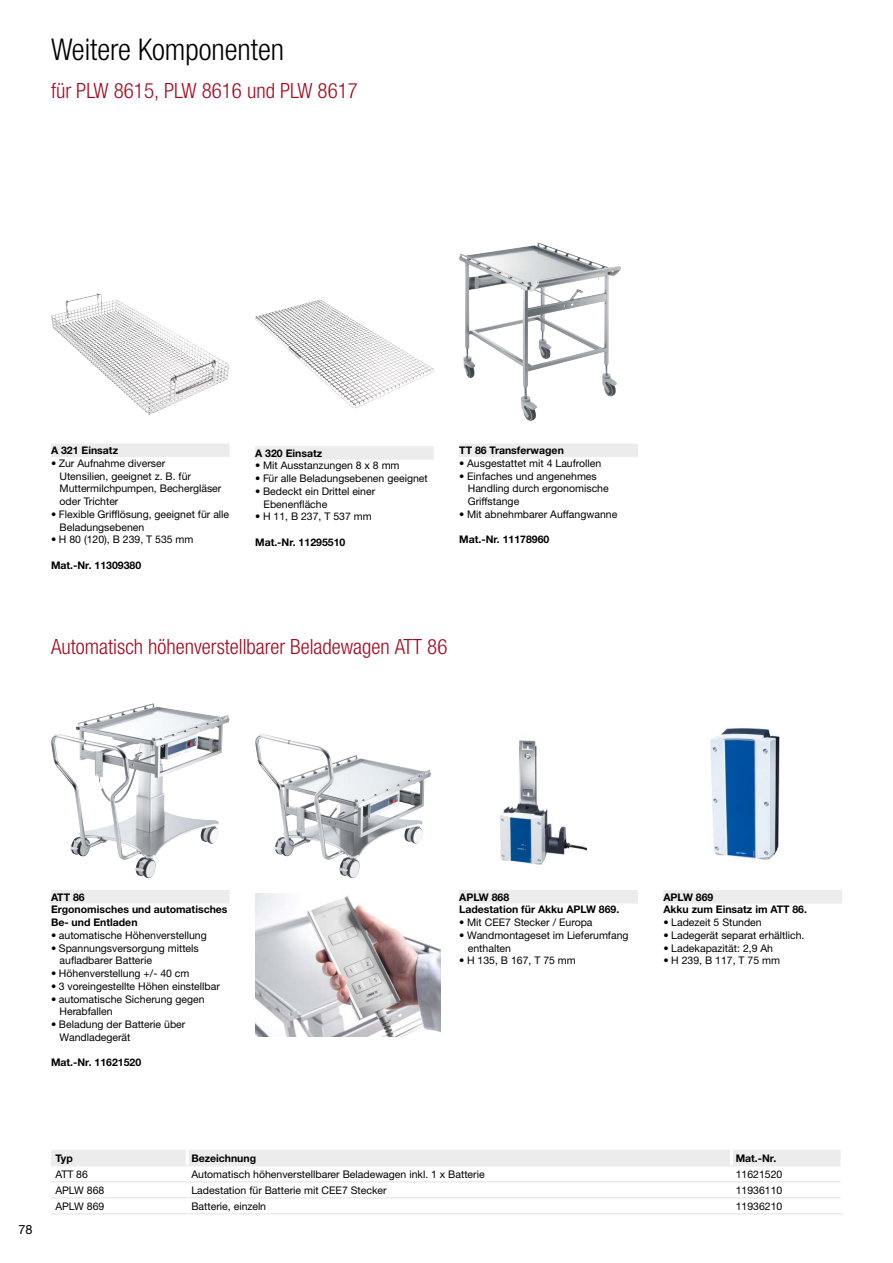
<style>
.page{position:relative;width:893px;height:1263px;background:#fff}
.page>*{position:absolute;margin:0;border:0;box-sizing:border-box;transform-origin:0 0}
.t1{font:300 condensed 30px "Helvetica Neue LTW1 G";color:#000}
.t2{font:300 condensed 21px "Helvetica Neue LTW1 G";color:#a6081d}
.t3{font:12.75px "Helvetica Neue LTW1 G";color:#000}
.t4{font:10.5px/12.8px "Helvetica Neue LTW1 G";color:#000}
.t5{font:700 10.5px/12.8px "Helvetica Neue LTW1 G";color:#000}
</style>
<div class="page">
<img style="left:459px;top:242px;width:162px;height:179px">
<div style="left:459px;top:443px;width:179px;height:14px;background:#ececed"></div>
<img style="left:51px;top:703px;width:179px;height:175px">
<img style="left:255px;top:734px;width:176px;height:144px">
<svg style="left:125px;top:305px;width:105px;height:110px"></svg>
<img style="left:51px;top:293px;width:74px;height:100px">
<img style="left:255px;top:300px;width:179px;height:109px">
<div style="left:255px;top:446px;width:179px;height:14px;background:#ececed"></div>
<div style="left:51px;top:443px;width:179px;height:14px;background:#ececed"></div>
<div style="left:51px;top:890px;width:179px;height:13px;background:#ececed"></div>
<img style="left:255px;top:893px;width:186px;height:143px">
<div style="left:51px;top:1150px;width:789px;height:15px;background:#ececed"></div>
<hr style="left:186px;top:1150px;width:3px;height:15px;background:#fff">
<hr style="left:730px;top:1150px;width:3px;height:15px;background:#fff">
<hr style="left:51px;top:1181px;width:136px;height:1px;background:#ececed">
<hr style="left:187px;top:1181px;width:544px;height:1px;background:#ececed">
<hr style="left:731px;top:1181px;width:109px;height:1px;background:#ececed">
<hr style="left:51px;top:1197px;width:136px;height:1px;background:#ececed">
<hr style="left:187px;top:1197px;width:544px;height:1px;background:#ececed">
<hr style="left:731px;top:1197px;width:109px;height:1px;background:#ececed">
<hr style="left:51px;top:1165px;width:136px;height:1px;background:#ececed">
<hr style="left:187px;top:1165px;width:544px;height:1px;background:#ececed">
<hr style="left:731px;top:1165px;width:109px;height:1px;background:#ececed">
<hr style="left:51px;top:1213px;width:136px;height:1px;background:#ececed">
<hr style="left:187px;top:1213px;width:544px;height:1px;background:#ececed">
<hr style="left:731px;top:1213px;width:112px;height:1px;background:#ececed">
<div style="left:459px;top:890px;width:179px;height:13px;background:#ececed"></div>
<div style="left:663px;top:890px;width:179px;height:14px;background:#ececed"></div>
<img style="left:500px;top:740px;width:87px;height:125px">
<img style="left:710px;top:728px;width:70px;height:132px">
<h1 class="t1" style="left:51px;top:32px;width:235px">Weitere Komponenten</h1>
<h2 class="t2" style="left:51px;top:78px;width:308px">für PLW 8615, PLW 8616 und PLW 8617</h2>
<p class="t5" style="left:51px;top:444px;width:69px">A 321 Einsatz</p>
<p class="t4" style="left:60px;top:457px;width:163px;text-indent:-9px">• Zur Aufnahme diverser<br>Utensilien, geeignet z. B. für<br>Muttermilchpumpen, Bechergläser oder Trichter</p>
<p class="t4" style="left:60px;top:508px;width:171px;text-indent:-9px">• Flexible Grifflösung, geeignet für alle<br>Beladungsebenen</p>
<p class="t4" style="left:51px;top:533px;width:144px">• H 80 (120), B 239, T 535 mm</p>
<p class="t5" style="left:51px;top:559px;width:92px">Mat.-Nr. 11309380</p>
<p class="t5" style="left:255px;top:446px;width:69px">A 320 Einsatz</p>
<p class="t4" style="left:255px;top:459px;width:146px">• Mit Ausstanzungen 8 x 8 mm</p>
<p class="t4" style="left:255px;top:472px;width:174px">• Für alle Beladungsebenen geeignet</p>
<p class="t4" style="left:264px;top:485px;width:113px;text-indent:-9px">• Bedeckt ein Drittel einer<br>Ebenenfläche</p>
<p class="t4" style="left:255px;top:510px;width:118px">• H 11, B 237, T 537 mm</p>
<p class="t5" style="left:255px;top:536px;width:92px">Mat.-Nr. 11295510</p>
<p class="t5" style="left:459px;top:444px;width:106px">TT 86 Transferwagen</p>
<p class="t4" style="left:459px;top:457px;width:144px">• Ausgestattet mit 4 Laufrollen</p>
<p class="t4" style="left:468px;top:469px;width:143px;text-indent:-9px">• Einfaches und angenehmes<br>Handling durch ergonomische<br>Griffstange</p>
<p class="t4" style="left:459px;top:508px;width:160px">• Mit abnehmbarer Auffangwanne</p>
<p class="t5" style="left:459px;top:533px;width:92px">Mat.-Nr. 11178960</p>
<h2 class="t2" style="left:51px;top:635px;width:398px">Automatisch höhenverstellbarer Beladewagen ATT 86</h2>
<p class="t5" style="left:51px;top:890px;width:178px">ATT 86<br>Ergonomisches und automatisches<br>Be- und Entladen</p>
<p class="t4" style="left:51px;top:929px;width:157px">• automatische Höhenverstellung</p>
<p class="t4" style="left:60px;top:941px;width:141px;text-indent:-9px">• Spannungsversorgung mittels aufladbarer Batterie</p>
<p class="t4" style="left:51px;top:967px;width:140px">• Höhenverstellung +/- 40 cm</p>
<p class="t4" style="left:51px;top:980px;width:170px">• 3 voreingestellte Höhen einstellbar</p>
<p class="t4" style="left:60px;top:992px;width:147px;text-indent:-9px">• automatische Sicherung gegen<br>Herabfallen</p>
<p class="t4" style="left:60px;top:1018px;width:127px;text-indent:-9px">• Beladung der Batterie über<br>Wandladegerät</p>
<p class="t5" style="left:51px;top:1056px;width:92px">Mat.-Nr. 11621520</p>
<p class="t5" style="left:459px;top:890px;width:162px">APLW 868<br>Ladestation für Akku APLW 869.</p>
<p class="t4" style="left:459px;top:916px;width:135px">• Mit CEE7 Stecker / Europa</p>
<p class="t4" style="left:468px;top:929px;width:162px;text-indent:-9px">• Wandmontageset im Lieferumfang enthalten</p>
<p class="t4" style="left:459px;top:954px;width:118px">• H 135, B 167, T 75 mm</p>
<p class="t5" style="left:663px;top:890px;width:145px">APLW 869<br>Akku zum Einsatz im ATT 86.</p>
<p class="t4" style="left:663px;top:916px;width:100px">• Ladezeit 5 Stunden</p>
<p class="t4" style="left:663px;top:929px;width:143px">• Ladegerät separat erhältlich.</p>
<p class="t4" style="left:663px;top:941px;width:111px">• Ladekapazität: 2,9 Ah</p>
<p class="t4" style="left:663px;top:954px;width:118px">• H 239, B 117, T 75 mm</p>
<p class="t3" style="left:18px;top:1221px;width:16px">78</p>
<p class="t5" style="left:55px;top:1151px;width:19px">Typ</p>
<p class="t5" style="left:191px;top:1151px;width:66px">Bezeichnung</p>
<p class="t5" style="left:736px;top:1151px;width:42px">Mat.-Nr.</p>
<p class="t4" style="left:55px;top:1167px;width:34px">ATT 86</p>
<p class="t4" style="left:191px;top:1167px;width:295px">Automatisch höhenverstellbarer Beladewagen inkl. 1 x Batterie</p>
<p class="t4" style="left:736px;top:1167px;width:48px">11621520</p>
<p class="t4" style="left:55px;top:1183px;width:51px">APLW 868</p>
<p class="t4" style="left:191px;top:1183px;width:197px">Ladestation für Batterie mit CEE7 Stecker</p>
<p class="t4" style="left:736px;top:1183px;width:48px">11936110</p>
<p class="t4" style="left:55px;top:1199px;width:51px">APLW 869</p>
<p class="t4" style="left:191px;top:1199px;width:76px">Batterie, einzeln</p>
<p class="t4" style="left:736px;top:1199px;width:48px">11936210</p>
</div>
